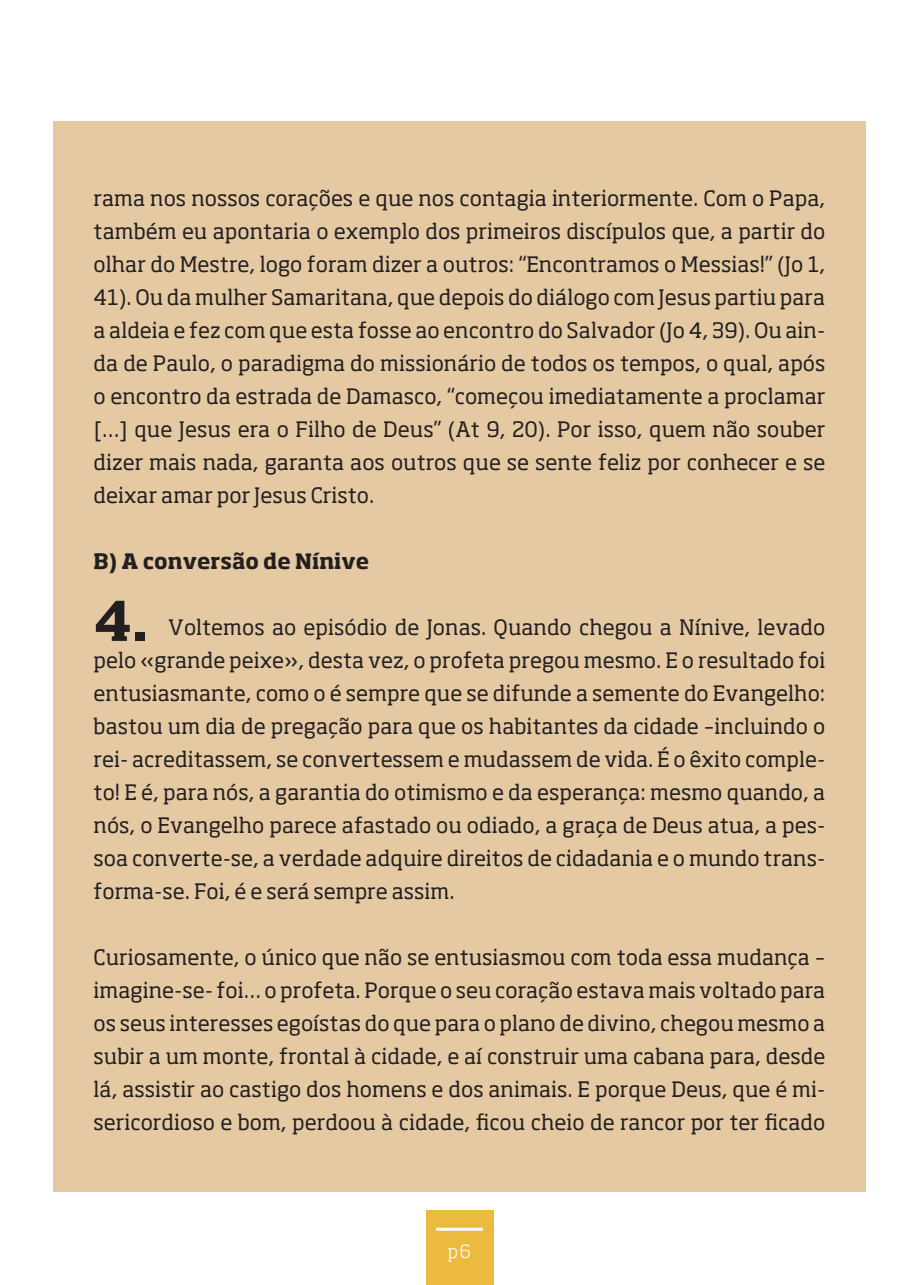
<style>
.page{position:relative;width:919px;height:1285px;background:#fff}
.page>*{position:absolute;margin:0;border:0;box-sizing:border-box;transform-origin:0 0}
.t1{font:700 54px "Soho Std";color:#231f20}
.t2{font:21px/33px "Soho Std";color:#231f20;text-align:justify}
.t3{font:700 21px "Soho Std";color:#231f20}
.t4{font:300 18px "Soho Std";color:#fff}
</style>
<div class="page">
<div style="left:426px;top:1210px;width:67px;height:74px;background:#ebba3f"></div>
<hr style="left:436px;top:1227px;width:47px;height:3px;background:#fff">
<div style="left:53px;top:121px;width:812px;height:1070px;background:#e4c9a3"></div>
<p class="t2" style="left:94px;top:181px;width:733px">rama nos nossos corações e que nos contagia interiormente. Com o Papa, também eu apontaria o exemplo dos primeiros discípulos que, a partir do olhar do Mestre, logo foram dizer a outros: “Encontramos o Messias!” (Jo 1, 41). Ou da mulher Samaritana, que depois do diálogo com Jesus partiu para a aldeia e fez com que esta fosse ao encontro do Salvador (Jo 4, 39). Ou ain&shy;da de Paulo, o paradigma do missionário de todos os tempos, o qual, após o encontro da estrada de Damasco, “começou imediatamente a proclamar […] que Jesus era o Filho de Deus” (At 9, 20). Por isso, quem não souber dizer mais nada, garanta aos outros que se sente feliz por conhecer e se deixar amar por Jesus Cristo.</p>
<p class="t3" style="left:94px;top:547px;width:277px">B) A conversão de Nínive</p>
<h1 class="t1" style="left:94px;top:586px;width:56px">4.</h1>
<p class="t2" style="left:94px;top:610px;width:733px;text-indent:75px">Voltemos ao episódio de Jonas. Quando chegou a Nínive, levado pelo «grande peixe», desta vez, o profeta pregou mesmo. E o resultado foi entusiasmante, como o é sempre que se difunde a semente do Evangelho: bastou um dia de pregação para que os habitantes da cidade –incluindo o rei- acreditassem, se convertessem e mudassem de vida. É o êxito comple&shy;to! E é, para nós, a garantia do otimismo e da esperança: mesmo quando, a nós, o Evangelho parece afastado ou odiado, a graça de Deus atua, a pes&shy;soa converte-se, a verdade adquire direitos de cidadania e o mundo trans&shy;forma-se. Foi, é e será sempre assim.</p>
<p class="t2" style="left:94px;top:940px;width:733px">Curiosamente, o único que não se entusiasmou com toda essa mudança – imagine-se- foi… o profeta. Porque o seu coração estava mais voltado para os seus interesses egoístas do que para o plano de divino, chegou mesmo a subir a um monte, frontal à cidade, e aí construir uma cabana para, desde lá, assistir ao castigo dos homens e dos animais. E porque Deus, que é mi&shy;sericordioso e bom, perdoou à cidade, ficou cheio de rancor por ter ficado</p>
<p class="t4" style="left:448px;top:1239px;width:25px">p6</p>
</div>
